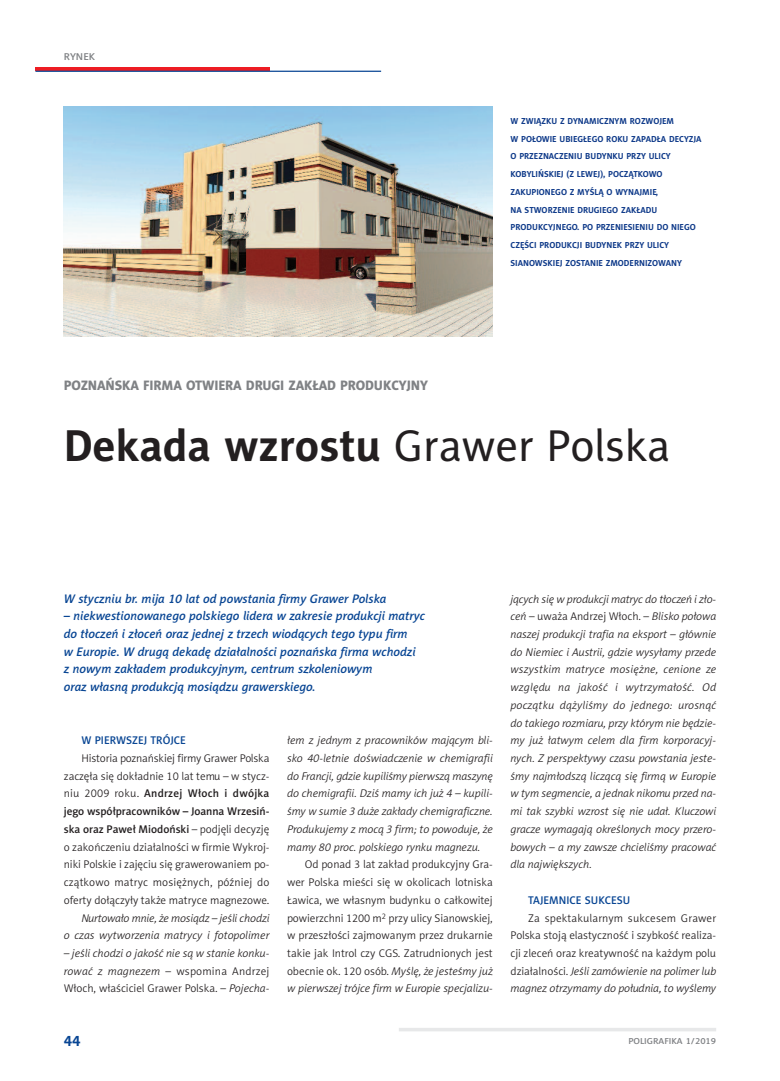
<style>
.page{position:relative;width:780px;height:1081px;background:#fff}
.page>*{position:absolute;margin:0;border:0;box-sizing:border-box;transform-origin:0 0}
.t1{font:700 45px "Naomi Sans EFNPS";color:#231f20}
.t2{font:700 15px "Naomi Sans EFN";color:#094694}
.t3{font:13.75px "Naomi Sans EFN Heavy";letter-spacing:-.01em;color:#808285}
.t4{font:italic 12.5px/17.8px "Naomi Sans EFN Medium";color:#094694}
.t5{font:italic 11.25px/17.8px "Naomi Sans EFNPS Light";color:#231f20;text-align:justify}
.t6{font:11.25px/17.8px "Naomi Sans EFN Light";color:#231f20;text-align:justify}
.t7{font:11.25px/17.8px "Naomi Sans EFNPS Medium";letter-spacing:-.005em;color:#231f20;text-align:justify}
.t8{font:11.25px "Naomi Sans EFN Medium";color:#094694}
.t9{font:10px "Naomi Sans EFN Medium";color:#808285;scale:1.09 1}
.t10{font:700 8.75px/17.8px "Naomi Sans EFNPS";color:#103b8a}
.t11{font:8.75px "Naomi Sans EFN Medium";color:#808285;scale:1.09 1}
.s1{font-weight:400}
.s2{font-family:"Naomi Sans EFN Light"}
.s3{font-family:"Naomi Sans EFNPS Light";font-style:italic}
.s4{font-family:"Naomi Sans EFN Light";font-style:normal}
</style>
<div class="page">
<hr style="left:399px;top:1028px;width:317px;height:3px;background:#e7e8e9">
<svg style="left:35px;top:67px;width:234px;height:4px"></svg>
<hr style="left:35px;top:71px;width:346px;height:1px;background:#094694">
<img style="left:64px;top:107px;width:429px;height:230px">
<p class="t9" style="left:64px;top:53px;width:30px">RYNEK</p>
<p class="t10" style="left:510px;top:113px;width:193px">W ZWIĄZKU Z DYNAMICZNYM ROZWOJEM<br>W POŁOWIE UBIEGŁEGO ROKU ZAPADŁA DECYZJA O PRZEZNACZENIU BUDYNKU PRZY ULICY KOBYLIŃSKIEJ (Z LEWEJ), POCZĄTKOWO ZAKUPIONEGO Z MYŚLĄ O WYNAJMIE,<br>NA STWORZENIE DRUGIEGO ZAKŁADU PRODUKCYJNEGO. PO PRZENIESIENIU DO NIEGO CZĘŚCI PRODUKCJI BUDYNEK PRZY ULICY SIANOWSKIEJ ZOSTANIE ZMODERNIZOWANY</p>
<p class="t3" style="left:64px;top:380px;width:365px">POZNAŃSKA FIRMA OTWIERA DRUGI ZAKŁAD PRODUKCYJNY</p>
<h1 class="t1" style="left:64px;top:428px;width:608px">Dekada wzrostu <span class="s1">Grawer Polska</span></h1>
<p class="t4" style="left:64px;top:590px;width:324px">W styczniu br. mija 10 lat od powstania firmy Grawer Polska</p>
<p class="t4" style="left:64px;top:608px;width:363px">– niekwestionowanego polskiego lidera w zakresie produkcji matryc do tłoczeń i złoceń oraz jednej z trzech wiodących tego typu firm<br>w Europie. W drugą dekadę działalności poznańska firma wchodzi<br>z nowym zakładem produkcyjnym, centrum szkoleniowym<br>oraz własną produkcją mosiądzu grawerskiego.</p>
<p class="t8" style="left:81px;top:736px;width:106px">W PIERWSZEJ TRÓJCE</p>
<p class="t6" style="left:64px;top:750px;width:207px;text-align:right">Historia poznańskiej firmy Grawer Polska zaczęła się dokładnie 10 lat temu – w stycz-</p>
<p class="t7" style="left:64px;top:786px;width:207px"><span class="s2">niu 2009 roku.</span> Andrzej Włoch i dwójka jego współpracowników – Joanna Wrzesiń&shy;ska oraz Paweł Miodoński <span class="s2">– podjęli decyzję</span></p>
<p class="t6" style="left:64px;top:839px;width:207px">o zakończeniu działalności w firmie Wykroj&shy;niki Polskie i zajęciu się grawerowaniem po&shy;czątkowo matryc mosiężnych, później do oferty dołączyły także matryce magnezowe.</p>
<p class="t5" style="left:64px;top:909px;width:207px;text-align:right">Nurtowało mnie, że mosiądz – jeśli chodzi<br>o czas wytworzenia matrycy i fotopolimer</p>
<p class="t5" style="left:64px;top:945px;width:207px">– jeśli chodzi o jakość nie są w stanie konku-</p>
<p class="t6" style="left:64px;top:963px;width:207px"><span class="s3">rować z magnezem</span> – wspomina Andrzej<br>Włoch, właściciel Grawer Polska. – <span class="s3">Pojecha-</span></p>
<p class="t5" style="left:287px;top:732px;width:207px">łem z jednym z pracowników mającym bli&shy;sko 40-letnie doświadczenie w chemigrafii do Francji, gdzie kupiliśmy pierwszą maszynę do chemigrafii. Dziś mamy ich już 4 – kupili&shy;śmy w sumie 3 duże zakłady chemigraficzne.<br>Produkujemy z mocą 3 firm; to powoduje, że mamy 80 proc. polskiego rynku magnezu.</p>
<p class="t6" style="left:287px;top:856px;width:207px;text-indent:18px">Od ponad 3 lat zakład produkcyjny Gra&shy;wer Polska mieści się w okolicach lotniska Ławica, we własnym budynku o całkowitej powierzchni 1200 m<sup>2</sup> przy ulicy Sianowskiej, w przeszłości zajmowanym przez drukarnie takie jak Introl czy CGS. Zatrudnionych jest</p>
<p class="t5" style="left:287px;top:963px;width:207px"><span class="s4">obecnie ok. 120 osób.</span> Myślę, że jesteśmy już w pierwszej trójce firm w Europie specjalizu-</p>
<p class="t5" style="left:510px;top:591px;width:207px">jących się w produkcji matryc do tłoczeń i zło-</p>
<p class="t6" style="left:510px;top:608px;width:207px"><span class="s3">ceń</span> – uważa Andrzej Włoch. – <span class="s3">Blisko połowa</span></p>
<p class="t5" style="left:510px;top:626px;width:207px">naszej produkcji trafia na eksport – głównie do Niemiec i Austrii, gdzie wysyłamy przede wszystkim matryce mosiężne, cenione ze względu na jakość i wytrzymałość. Od początku dążyliśmy do jednego: urosnąć do takiego rozmiaru, przy którym nie będzie&shy;my już łatwym celem dla firm korporacyj&shy;nych. Z perspektywy czasu powstania jeste&shy;śmy najmłodszą liczącą się firmą w Europie w tym segmencie, a jednak nikomu przed na&shy;mi tak szybki wzrost się nie udał. Kluczowi gracze wymagają określonych mocy przero&shy;bowych – a my zawsze chcieliśmy pracować dla największych.</p>
<p class="t8" style="left:528px;top:895px;width:104px">TAJEMNICE SUKCESU</p>
<p class="t6" style="left:510px;top:910px;width:207px;text-indent:18px">Za spektakularnym sukcesem Grawer Polska stoją elastyczność i szybkość realiza&shy;cji zleceń oraz kreatywność na każdym polu</p>
<p class="t5" style="left:510px;top:963px;width:207px"><span class="s4">działalności.</span> Jeśli zamówienie na polimer lub magnez otrzymamy do południa, to wyślemy</p>
<h2 class="t2" style="left:64px;top:1034px;width:18px">44</h2>
<p class="t11" style="left:628px;top:1037px;width:82px">POLIGRAFIKA 1/2019</p>
</div>
